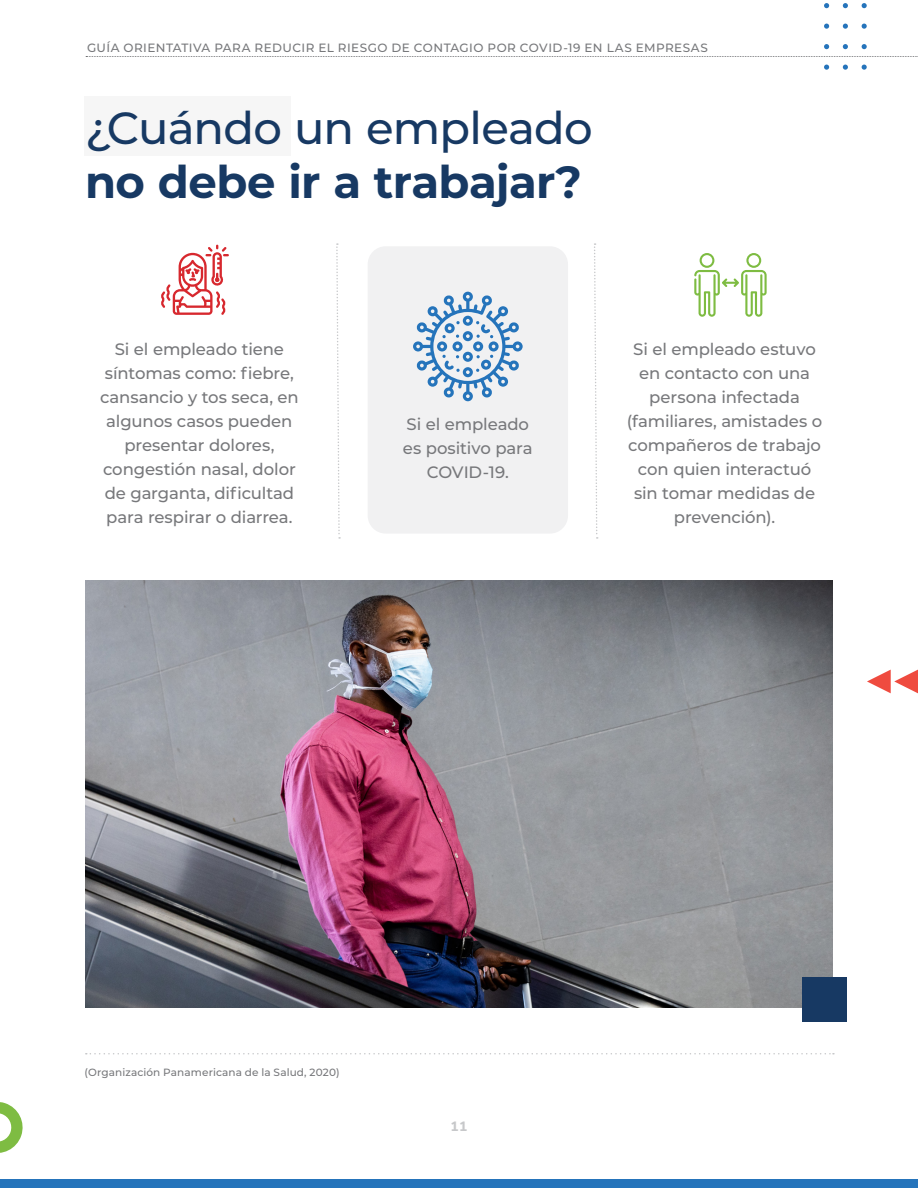
<style>
.page{position:relative;width:918px;height:1188px;background:#fff}
.page>*{position:absolute;margin:0;border:0;box-sizing:border-box;transform-origin:0 0}
.t1{font:700 45px "Montserrat";letter-spacing:-.015em;color:#173963}
.t2{font:500 45px "Montserrat";letter-spacing:-.015em;color:#173963}
.t3{font:500 16.5px/24px "Montserrat";letter-spacing:-.005em;color:#77787b;text-align:center}
.t4{font:800 13.5px "Nunito Sans";color:#c7c8ca}
.t5{font:500 12px "Montserrat";letter-spacing:.04em;color:#77787b}
.t6{font:500 10.5px "Montserrat";letter-spacing:.01em;color:#77787b}
</style>
<div class="page">
<svg style="left:862px;top:65px;width:5px;height:5px"></svg>
<svg style="left:843px;top:65px;width:5px;height:5px"></svg>
<svg style="left:824px;top:65px;width:5px;height:5px"></svg>
<svg style="left:862px;top:44px;width:5px;height:5px"></svg>
<svg style="left:843px;top:44px;width:5px;height:5px"></svg>
<svg style="left:824px;top:44px;width:5px;height:5px"></svg>
<svg style="left:862px;top:24px;width:5px;height:5px"></svg>
<svg style="left:843px;top:24px;width:5px;height:5px"></svg>
<svg style="left:824px;top:24px;width:5px;height:5px"></svg>
<svg style="left:862px;top:3px;width:5px;height:5px"></svg>
<svg style="left:843px;top:3px;width:5px;height:5px"></svg>
<svg style="left:824px;top:3px;width:5px;height:5px"></svg>
<div style="left:0;top:1179px;width:918px;height:9px;background:#2574bb"></div>
<svg style="left:0;top:1102px;width:23px;height:51px"></svg>
<svg style="left:86px;top:56px;width:832px;height:1px"></svg>
<svg style="left:867px;top:670px;width:51px;height:23px"></svg>
<div style="left:84px;top:97px;width:207px;height:59px;background:#f6f6f6"></div>
<div style="left:368px;top:246px;width:200px;height:288px;background:#f1f1f2;border-radius:18px"></div>
<svg style="left:336px;top:243px;width:5px;height:296px"></svg>
<svg style="left:594px;top:243px;width:4px;height:296px"></svg>
<svg style="left:86px;top:1053px;width:748px;height:1px"></svg>
<img style="left:85px;top:581px;width:748px;height:427px">
<div style="left:802px;top:977px;width:45px;height:45px;background:#173963"></div>
<svg style="left:413px;top:292px;width:110px;height:109px"></svg>
<svg style="left:161px;top:245px;width:68px;height:70px"></svg>
<svg style="left:694px;top:253px;width:73px;height:64px"></svg>
<p class="t5" style="left:87px;top:39px;width:622px">GUÍA ORIENTATIVA PARA REDUCIR EL RIESGO DE CONTAGIO POR COVID-19 EN LAS EMPRESAS</p>
<h1 class="t2" style="left:85px;top:97px;width:509px">¿Cuándo un empleado</h1>
<h1 class="t1" style="left:85px;top:150px;width:499px">no debe ir a trabajar?</h1>
<p class="t3" style="left:100px;top:337px;width:200px">Si el empleado tiene síntomas como: fiebre, cansancio y tos seca, en algunos casos pueden presentar dolores, congestión nasal, dolor de garganta, dificultad para respirar o diarrea.</p>
<p class="t3" style="left:403px;top:411px;width:131px">Si el empleado es positivo para<br>COVID-19.</p>
<p class="t3" style="left:627px;top:337px;width:197px">Si el empleado estuvo en contacto con una persona infectada (familiares, amistades o compañeros de trabajo con quien interactuó sin tomar medidas de prevención).</p>
<p class="t6" style="left:85px;top:1065px;width:256px">(Organización Panamericana de la Salud, 2020)</p>
<p class="t4" style="left:451px;top:1117px;width:18px">11</p>
</div>
